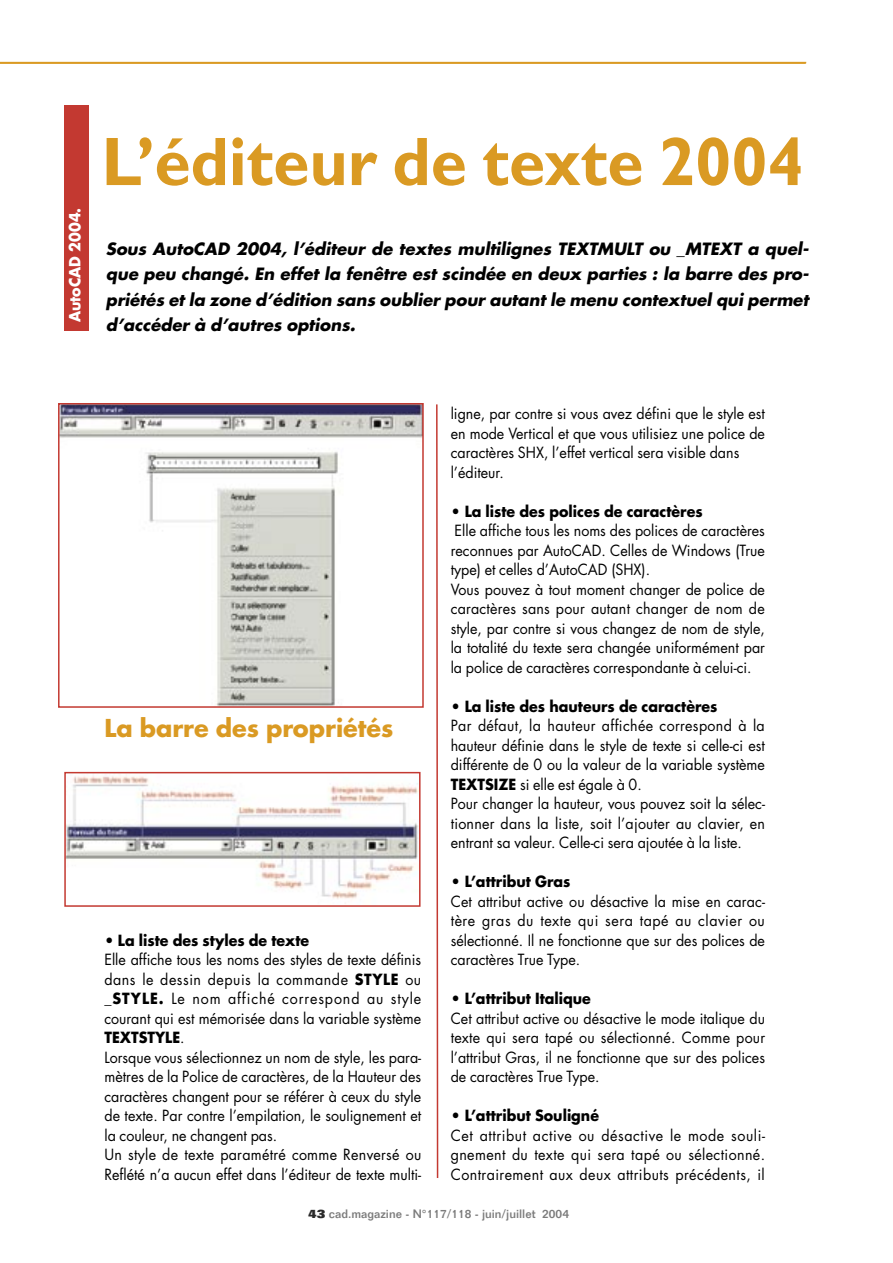
<style>
.page{position:relative;width:893px;height:1263px;background:#fff}
.page>*{position:absolute;margin:0;border:0;box-sizing:border-box;transform-origin:0 0}
.titre{font:700 69px "Gill Sans";color:#da9a23;scale:.95 1}
.sous_titre{font:700 24px "Futura";color:#da9a23}
.chapeau{font:italic 700 16.5px/25.5px "Futura";color:#000;text-align:justify}
.texte{font:15px/19.5px "Futura";color:#000;text-align:justify;scale:.95 1}
.texte-2{font:700 15px "Futura";color:#000;scale:.95 1}
.t1{font:700 15px "Futura";color:#fff;scale:.95 1}
.t2{font:500 12px "Folio";color:#7c7c7c}
.s1{font-weight:700}
.s2{font-weight:800;color:#2a2a2a}
</style>
<div class="page">
<hr style="left:0;top:62px;width:806px;height:2px;background:#da9a23">
<div style="left:64px;top:105px;width:25px;height:226px;background:#c33931"></div>
<img style="left:61px;top:406px;width:360px;height:299px">
<div style="left:58px;top:403px;width:366px;height:305px;border:2px solid #c33931"></div>
<img style="left:67px;top:775px;width:351px;height:129px">
<div style="left:64px;top:772px;width:357px;height:135px;border:2px solid #c33931"></div>
<svg style="left:436px;top:404px;width:3px;height:774px"></svg>
<p class="t1" style="left:65px;top:322px;width:122px;rotate:-90deg">AutoCAD 2004.</p>
<p class="titre" style="left:102px;top:121px;width:740px">L’éditeur de texte 2004</p>
<p class="chapeau" style="left:106px;top:235px;width:704px">Sous AutoCAD 2004, l’éditeur de textes multilignes TEXTMULT ou _MTEXT a quel&shy;que peu changé. En effet la fenêtre est scindée en deux parties : la barre des pro&shy;priétés et la zone d’édition sans oublier pour autant le menu contextuel qui permet d’accéder à d’autres options.</p>
<p class="sous_titre" style="left:104px;top:712px;width:291px">La barre des propriétés</p>
<p class="texte-2" style="left:104px;top:930px;width:217px">• La liste des styles de texte</p>
<p class="texte" style="left:104px;top:950px;width:335px">Elle affiche tous les noms des styles de texte définis dans le dessin depuis la commande <span class="s1">STYLE</span> ou <span class="s1">_STYLE.</span> Le nom affiché correspond au style courant qui est mémorisée dans la variable système <span class="s1">TEXTSTYLE</span>.</p>
<p class="texte" style="left:104px;top:1047px;width:335px">Lorsque vous sélectionnez un nom de style, les para&shy;mètres de la Police de caractères, de la Hauteur des caractères changent pour se référer à ceux du style de texte. Par contre l’empilation, le soulignement et la couleur, ne changent pas.</p>
<p class="texte" style="left:104px;top:1145px;width:335px">Un style de texte paramétré comme Renversé ou<br>Reflété n’a aucun effet dans l’éditeur de texte multi-</p>
<p class="texte" style="left:451px;top:404px;width:332px;text-align:left">ligne, par contre si vous avez défini que le style est en mode Vertical et que vous utilisiez une police de caractères SHX, l’effet vertical sera visible dans l’éditeur.</p>
<p class="texte-2" style="left:451px;top:501px;width:267px">• La liste des polices de caractères</p>
<p class="texte" style="left:451px;top:521px;width:332px">Elle affiche tous les noms des polices de caractères reconnues par AutoCAD. Celles de Windows (True type) et celles d’AutoCAD (SHX).</p>
<p class="texte" style="left:451px;top:579px;width:332px">Vous pouvez à tout moment changer de police de caractères sans pour autant changer de nom de style, par contre si vous changez de nom de style, la totalité du texte sera changée uniformément par la police de caractères correspondante à celui-ci.</p>
<p class="texte-2" style="left:451px;top:696px;width:282px">• La liste des hauteurs de caractères</p>
<p class="texte" style="left:451px;top:716px;width:332px">Par défaut, la hauteur affichée correspond à la hauteur définie dans le style de texte si celle-ci est différente de 0 ou la valeur de la variable système <span class="s1">TEXTSIZE</span> si elle est égale à 0.</p>
<p class="texte" style="left:451px;top:794px;width:332px">Pour changer la hauteur, vous pouvez soit la sélec&shy;tionner dans la liste, soit l’ajouter au clavier, en entrant sa valeur. Celle-ci sera ajoutée à la liste.</p>
<p class="texte-2" style="left:451px;top:871px;width:128px">• L’attribut Gras</p>
<p class="texte" style="left:451px;top:891px;width:332px">Cet attribut active ou désactive la mise en carac&shy;tère gras du texte qui sera tapé au clavier ou sélectionné. Il ne fonctionne que sur des polices de caractères True Type.</p>
<p class="texte-2" style="left:451px;top:988px;width:149px">• L’attribut Italique</p>
<p class="texte" style="left:451px;top:1008px;width:332px">Cet attribut active ou désactive le mode italique du texte qui sera tapé ou sélectionné. Comme pour l’attribut Gras, il ne fonctionne que sur des polices de caractères True Type.</p>
<p class="texte-2" style="left:451px;top:1105px;width:158px">• L’attribut Souligné</p>
<p class="texte" style="left:451px;top:1125px;width:332px">Cet attribut active ou désactive le mode souli&shy;gnement du texte qui sera tapé ou sélectionné.<br>Contrairement aux deux attributs précédents, il</p>
<p class="t2" style="left:308px;top:1207px;width:262px"><span class="s2">43</span> cad.magazine - N°117/118 - juin/juillet 2004</p>
</div>
